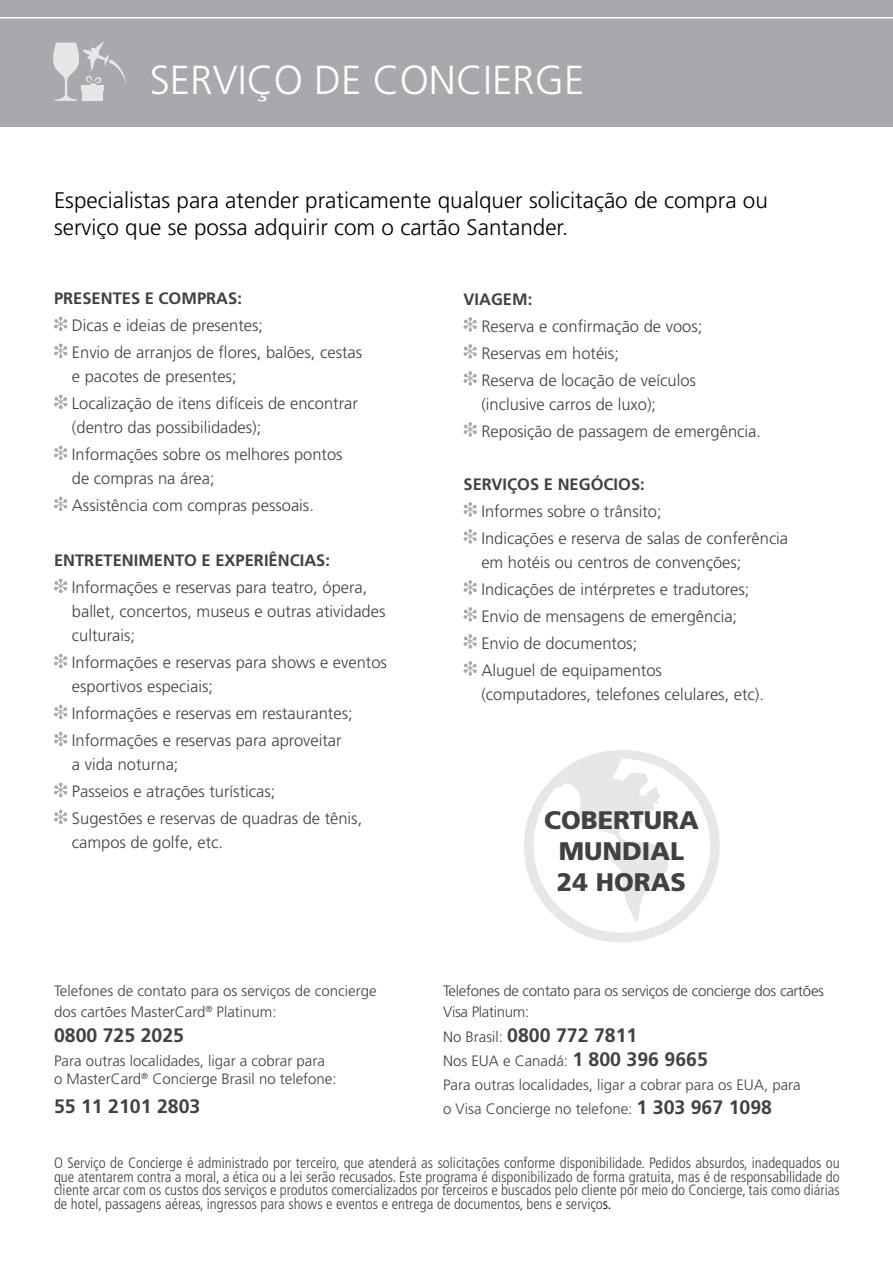
<style>
.page{position:relative;width:893px;height:1263px;background:#fff}
.page>*{position:absolute;margin:0;border:0;box-sizing:border-box;transform-origin:0 0}
.t1{font:300 40.5px "Frutiger";color:#fff}
.t2{font:900 25.35px/30.8px "Frutiger";color:#414042;text-align:center}
.t3{font:300 22.5px/27px "Frutiger";color:#000}
.t4{font:700 19.5px "Frutiger";color:#414042}
.t5{font:300 16.5px/27px "Frutiger";color:#414042}
.t6{font:700 16.5px "Frutiger";color:#414042}
.t7{font:300 condensed 15px/13.5px "Frutiger";color:#414042;text-align:justify}
.t8{font:300 15px/24px "Frutiger";color:#414042}
.t9{font:300 15px/21px "Frutiger";letter-spacing:-.02em;color:#414042}
.s1{font-weight:300;font-size:15px}
.s2{font-weight:700;font-size:19.5px}
.s3{color:#000}
</style>
<div class="page">
<div style="left:0;top:0;width:893px;height:127px;background:#a7a9ac"></div>
<hr style="left:0;top:17px;width:893px;height:2px;background:#fff">
<svg style="left:53px;top:42px;width:73px;height:59px"></svg>
<svg style="left:463px;top:317px;width:14px;height:15px"></svg>
<svg style="left:463px;top:344px;width:14px;height:15px"></svg>
<svg style="left:463px;top:371px;width:14px;height:15px"></svg>
<svg style="left:463px;top:422px;width:14px;height:15px"></svg>
<svg style="left:54px;top:578px;width:14px;height:15px"></svg>
<svg style="left:54px;top:653px;width:14px;height:15px"></svg>
<svg style="left:54px;top:704px;width:14px;height:15px"></svg>
<svg style="left:54px;top:731px;width:14px;height:15px"></svg>
<svg style="left:54px;top:782px;width:14px;height:15px"></svg>
<svg style="left:54px;top:809px;width:14px;height:15px"></svg>
<svg style="left:463px;top:502px;width:14px;height:15px"></svg>
<svg style="left:463px;top:529px;width:14px;height:15px"></svg>
<svg style="left:463px;top:580px;width:14px;height:15px"></svg>
<svg style="left:463px;top:607px;width:14px;height:15px"></svg>
<svg style="left:463px;top:634px;width:14px;height:15px"></svg>
<svg style="left:463px;top:661px;width:14px;height:15px"></svg>
<svg style="left:54px;top:316px;width:14px;height:15px"></svg>
<svg style="left:54px;top:343px;width:14px;height:15px"></svg>
<svg style="left:54px;top:394px;width:14px;height:15px"></svg>
<svg style="left:54px;top:445px;width:14px;height:15px"></svg>
<svg style="left:54px;top:496px;width:14px;height:15px"></svg>
<svg style="left:524px;top:750px;width:196px;height:192px"></svg>
<h1 class="t1" style="left:150px;top:57px;width:430px">Serviço de concierge</h1>
<h3 class="t3" style="left:54px;top:187px;width:715px">Especialistas para atender praticamente qualquer solicitação de compra ou serviço que se possa adquirir com o cartão Santander.</h3>
<p class="t6" style="left:54px;top:289px;width:189px">PRESENTES E COMPRAS:</p>
<p class="t5" style="left:72px;top:312px;width:292px">D icas e ideias de presentes;<br>Envio de arranjos de flores, balões, cestas</p>
<p class="t5" style="left:72px;top:363px;width:287px">e pacotes de presentes;<br>Localização de itens difíceis de encontrar</p>
<p class="t5" style="left:72px;top:414px;width:272px">(dentro das possibilidades);<br>Informações sobre os melhores pontos</p>
<p class="t5" style="left:72px;top:465px;width:244px">de compras na área;<br>Assistência com compras pessoais.</p>
<p class="t6" style="left:54px;top:551px;width:278px">ENTRETENIMENTO E EXPERIÊNCIAS:</p>
<p class="t5" style="left:72px;top:576px;width:315px;line-height:24px">Informações e reservas para teatro, ópera, ballet, concertos, museus e outras atividades culturais;</p>
<p class="t5" style="left:72px;top:651px;width:317px;line-height:24px">Informações e reservas para shows e eventos esportivos especiais;</p>
<p class="t5" style="left:72px;top:700px;width:282px">Informações e reservas em restaurantes;<br>Informações e reservas para aproveitar</p>
<p class="t5" style="left:72px;top:751px;width:292px">a vida noturna;<br>Passeios e atrações turísticas;<br>S ugestões e reservas de quadras de tênis,</p>
<p class="t5" style="left:72px;top:829px;width:153px">campos de golfe, etc.</p>
<p class="t8" style="left:54px;top:980px;width:324px;line-height:21px">Telefones de contato para os serviços de concierge dos cartões MasterCard<sup>®</sup> Platinum:</p>
<p class="t4" style="left:54px;top:1024px;width:132px">0800 725 2025</p>
<p class="t8" style="left:54px;top:1052px;width:284px;line-height:18px">Para outras localidades, ligar a cobrar para o MasterCard<sup>®</sup> Concierge Brasil no telefone:</p>
<p class="t4" style="left:54px;top:1094px;width:148px">55 11 2101 2803</p>
<p class="t6" style="left:463px;top:289px;width:70px">VIAGEM:</p>
<p class="t5" style="left:481px;top:313px;width:222px">Reserva e confirmação de voos;<br>Reservas em hotéis;<br>Reserva de locação de veículos</p>
<p class="t5" style="left:481px;top:391px;width:281px">(inclusive carros de luxo);<br>Reposição de passagem de emergência.</p>
<p class="t6" style="left:463px;top:474px;width:183px">SERVIÇOS E NEGÓCIOS:</p>
<p class="t5" style="left:481px;top:498px;width:308px">Informes sobre o trânsito;<br>Indicações e reserva de salas de conferência</p>
<p class="t5" style="left:481px;top:549px;width:270px">em hotéis ou centros de convenções;<br>Indicações de intérpretes e tradutores;<br>Envio de mensagens de emergência;<br>Envio de documentos;<br>Aluguel de equipamentos</p>
<p class="t5" style="left:481px;top:681px;width:284px">(computadores, telefones celulares, etc).</p>
<h2 class="t2" style="left:544px;top:805px;width:156px">COBERTURA<br>MUNDIAL<br>24 HORAS</h2>
<p class="t9" style="left:443px;top:980px;width:382px">Telefones de contato para os serviços de concierge dos cartões<br>Visa Platinum:</p>
<p class="t4" style="left:443px;top:1024px;width:196px"><span class="s1">No Brasil:</span> 0800 772 7811</p>
<p class="t8" style="left:443px;top:1049px;width:359px">Nos EUA e Canadá: <span class="s2">1 800 396 9665<br></span>Para outras localidades, ligar a cobrar para os EUA, para o Visa Concierge no telefone: <span class="s2">1 303 967 1098</span></p>
<p class="t7" style="left:54px;top:1157px;width:787px">O Serviço de Concierge é administrado por terceiro, que atenderá as solicitações conforme disponibilidade. Pedidos absurdos, inadequados ou que atentarem contra a moral, a ética ou a lei serão recusados. Este programa é disponibilizado de forma gratuita, mas é de responsabilidade do cliente arcar com os custos dos serviços e produtos comercializados por terceiros e buscados pelo cliente por meio do Concierge, tais como diárias de hotel, passagens aéreas, ingressos para shows e eventos e entrega de documentos, bens e serviço<span class="s3">s.</span></p>
</div>
